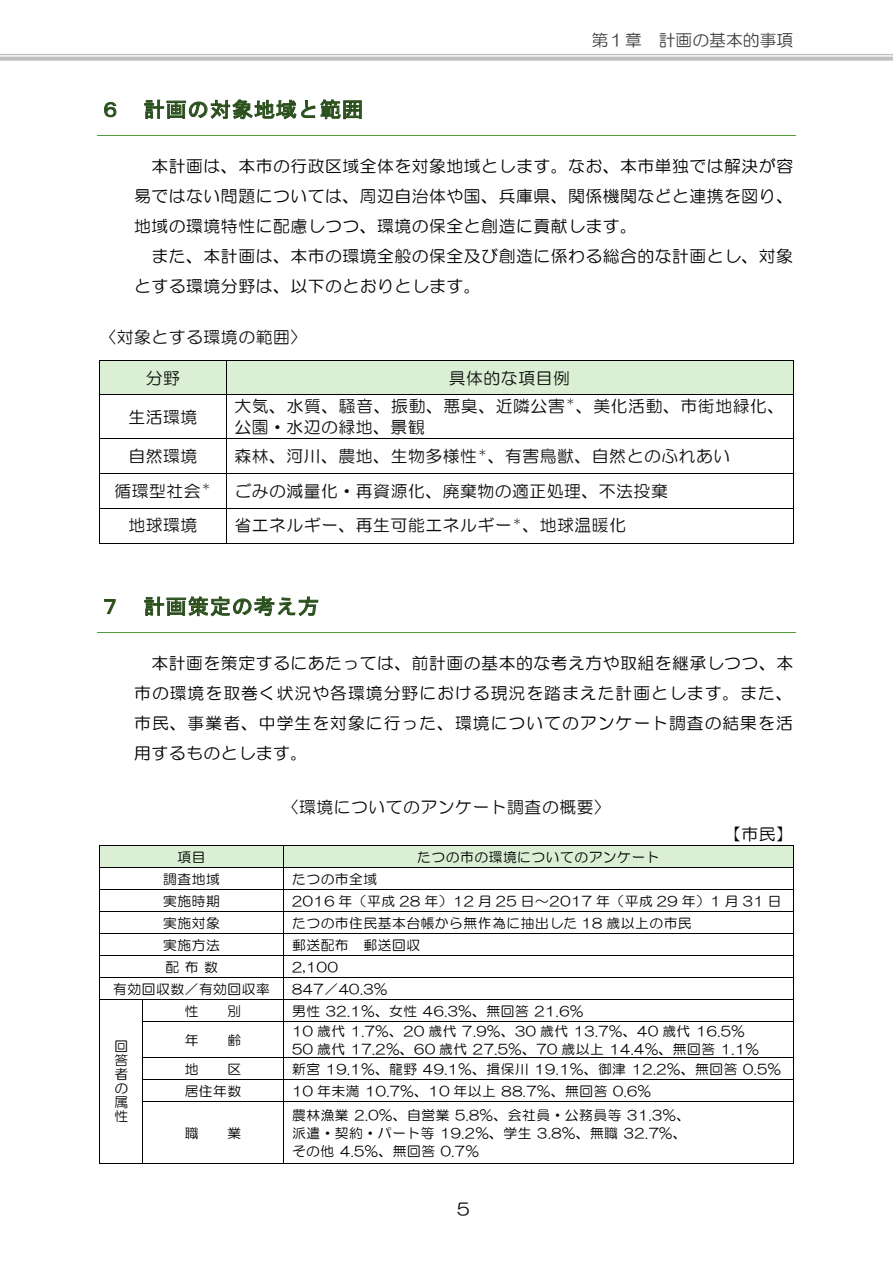
<style>
.page{position:relative;width:893px;height:1263px;background:#fff}
.page>*{position:absolute;margin:0;border:0;box-sizing:border-box;transform-origin:0 0}
.t1{font:21px "MS Gothic";letter-spacing:.03em;color:#2a4f1c}
.t2{font:16.5px/30px "HG Maru Gothic MPRO";letter-spacing:.035em;color:#000;text-align:justify}
.t3{font:16.5px/21.3px "HG Maru Gothic MPRO";letter-spacing:.035em;color:#0d0d0d}
.t4{font:16.5px "HG Maru Gothic MPRO";color:#404040}
.t5{font:13.5px/14px "HG Maru Gothic MPRO";letter-spacing:.04em;color:#000}
</style>
<div class="page">
<svg style="left:0;top:57px;width:893px;height:4px;background:#c4c4c4"></svg>
<hr style="left:0;top:54px;width:893px;height:1px;background:#bfbfbf">
<hr style="left:97px;top:135px;width:699px;height:1px;background:#549e39">
<hr style="left:97px;top:632px;width:699px;height:1px;background:#549e39">
<div style="left:100px;top:846px;width:183px;height:21px;background:#daefd3"></div>
<div style="left:284px;top:846px;width:509px;height:21px;background:#daefd3"></div>
<hr style="left:100px;top:845px;width:183px;height:1px;background:#000">
<hr style="left:284px;top:845px;width:509px;height:1px;background:#000">
<hr style="left:100px;top:867px;width:183px;height:1px;background:#000">
<hr style="left:284px;top:867px;width:509px;height:1px;background:#000">
<hr style="left:100px;top:889px;width:183px;height:1px;background:#000">
<hr style="left:284px;top:889px;width:509px;height:1px;background:#000">
<hr style="left:100px;top:911px;width:183px;height:1px;background:#000">
<hr style="left:284px;top:911px;width:509px;height:1px;background:#000">
<hr style="left:100px;top:933px;width:183px;height:1px;background:#000">
<hr style="left:284px;top:933px;width:509px;height:1px;background:#000">
<hr style="left:100px;top:955px;width:183px;height:1px;background:#000">
<hr style="left:284px;top:955px;width:509px;height:1px;background:#000">
<hr style="left:100px;top:977px;width:183px;height:1px;background:#000">
<hr style="left:284px;top:977px;width:509px;height:1px;background:#000">
<hr style="left:100px;top:999px;width:43px;height:1px;background:#000">
<hr style="left:143px;top:999px;width:140px;height:1px;background:#000">
<hr style="left:284px;top:999px;width:509px;height:1px;background:#000">
<svg style="left:99px;top:845px;width:1px;height:176px"></svg>
<hr style="left:143px;top:1021px;width:140px;height:1px;background:#000">
<svg style="left:283px;top:845px;width:1px;height:176px"></svg>
<hr style="left:284px;top:1021px;width:509px;height:1px;background:#000">
<svg style="left:793px;top:845px;width:1px;height:176px"></svg>
<hr style="left:99px;top:1021px;width:1px;height:36px;background:#000">
<hr style="left:143px;top:1021px;width:1px;height:36px;background:#000">
<hr style="left:283px;top:1021px;width:1px;height:36px;background:#000">
<hr style="left:793px;top:1021px;width:1px;height:36px;background:#000">
<hr style="left:143px;top:1057px;width:140px;height:1px;background:#000">
<hr style="left:284px;top:1057px;width:509px;height:1px;background:#000">
<hr style="left:143px;top:1079px;width:140px;height:1px;background:#000">
<hr style="left:284px;top:1079px;width:509px;height:1px;background:#000">
<svg style="left:99px;top:1057px;width:1px;height:45px"></svg>
<hr style="left:143px;top:1101px;width:140px;height:1px;background:#000">
<svg style="left:283px;top:1057px;width:1px;height:45px"></svg>
<hr style="left:284px;top:1101px;width:509px;height:1px;background:#000">
<svg style="left:793px;top:1057px;width:1px;height:45px"></svg>
<hr style="left:99px;top:1102px;width:1px;height:61px;background:#000">
<hr style="left:100px;top:1163px;width:43px;height:1px;background:#000">
<hr style="left:143px;top:1102px;width:1px;height:61px;background:#000">
<hr style="left:143px;top:1163px;width:140px;height:1px;background:#000">
<hr style="left:283px;top:1102px;width:1px;height:61px;background:#000">
<hr style="left:284px;top:1163px;width:509px;height:1px;background:#000">
<hr style="left:793px;top:1102px;width:1px;height:61px;background:#000">
<div style="left:100px;top:361px;width:126px;height:34px;background:#daefd3"></div>
<div style="left:227px;top:361px;width:566px;height:34px;background:#daefd3"></div>
<hr style="left:100px;top:360px;width:126px;height:1px;background:#000">
<hr style="left:227px;top:360px;width:566px;height:1px;background:#000">
<hr style="left:99px;top:361px;width:1px;height:34px;background:#000">
<hr style="left:226px;top:361px;width:1px;height:34px;background:#000">
<hr style="left:793px;top:361px;width:1px;height:34px;background:#000">
<hr style="left:100px;top:395px;width:126px;height:1px;background:#000">
<hr style="left:227px;top:395px;width:566px;height:1px;background:#000">
<hr style="left:99px;top:395px;width:1px;height:43px;background:#000">
<hr style="left:226px;top:395px;width:1px;height:43px;background:#000">
<hr style="left:793px;top:395px;width:1px;height:43px;background:#000">
<hr style="left:100px;top:438px;width:126px;height:1px;background:#000">
<hr style="left:227px;top:438px;width:566px;height:1px;background:#000">
<hr style="left:99px;top:439px;width:1px;height:34px;background:#000">
<hr style="left:226px;top:439px;width:1px;height:34px;background:#000">
<hr style="left:793px;top:439px;width:1px;height:34px;background:#000">
<hr style="left:100px;top:473px;width:126px;height:1px;background:#000">
<hr style="left:227px;top:473px;width:566px;height:1px;background:#000">
<hr style="left:99px;top:474px;width:1px;height:34px;background:#000">
<hr style="left:226px;top:474px;width:1px;height:34px;background:#000">
<hr style="left:793px;top:474px;width:1px;height:34px;background:#000">
<hr style="left:100px;top:508px;width:126px;height:1px;background:#000">
<hr style="left:227px;top:508px;width:566px;height:1px;background:#000">
<hr style="left:99px;top:508px;width:1px;height:35px;background:#000">
<hr style="left:100px;top:543px;width:126px;height:1px;background:#000">
<hr style="left:226px;top:508px;width:1px;height:35px;background:#000">
<hr style="left:227px;top:543px;width:566px;height:1px;background:#000">
<hr style="left:793px;top:508px;width:1px;height:35px;background:#000">
<p class="t4" style="left:591px;top:32px;width:203px">第１章 計画の基本的事項</p>
<h1 class="t1" style="left:99px;top:99px;width:265px">６ 計画の対象地域と範囲</h1>
<p class="t2" style="left:134px;top:151px;width:660px;text-indent:17px">本計画は、本市の行政区域全体を対象地域とします。なお、本市単独では解決が容易ではない問題については、周辺自治体や国、兵庫県、関係機関などと連携を図り、地域の環境特性に配慮しつつ、環境の保全と創造に貢献します。</p>
<p class="t2" style="left:134px;top:241px;width:660px;text-indent:17px">また、本計画は、本市の環境全般の保全及び創造に係わる総合的な計画とし、対象とする環境分野は、以下のとおりとします。</p>
<p class="t3" style="left:99px;top:327px;width:209px">〈対象とする環境の範囲〉</p>
<p class="t3" style="left:146px;top:367px;width:36px">分野</p>
<p class="t3" style="left:449px;top:367px;width:122px">具体的な項目例</p>
<p class="t3" style="left:128px;top:406px;width:70px">生活環境</p>
<p class="t3" style="left:234px;top:395px;width:551px">大気、水質、騒音、振動、悪臭、近隣公害<sup>＊</sup>、美化活動、市街地緑化、公園・水辺の緑地、景観</p>
<p class="t3" style="left:128px;top:445px;width:70px">自然環境</p>
<p class="t3" style="left:234px;top:445px;width:497px">森林、河川、農地、生物多様性<sup>＊</sup>、有害鳥獣、自然とのふれあい</p>
<p class="t3" style="left:114px;top:480px;width:98px">循環型社会<sup>＊</sup></p>
<p class="t3" style="left:234px;top:480px;width:435px">ごみの減量化・再資源化、廃棄物の適正処理、不法投棄</p>
<p class="t3" style="left:128px;top:515px;width:70px">地球環境</p>
<p class="t3" style="left:234px;top:515px;width:393px">省エネルギー、再生可能エネルギー<sup>＊</sup>、地球温暖化</p>
<h1 class="t1" style="left:99px;top:596px;width:221px">７ 計画策定の考え方</h1>
<p class="t2" style="left:134px;top:648px;width:660px;text-indent:17px">本計画を策定するにあたっては、前計画の基本的な考え方や取組を継承しつつ、本市の環境を取巻く状況や各環境分野における現況を踏まえた計画とします。また、市民、事業者、中学生を対象に行った、環境についてのアンケート調査の結果を活用するものとします。</p>
<p class="t3" style="left:282px;top:796px;width:331px">〈環境についてのアンケート調査の概要〉</p>
<p class="t2" style="left:724px;top:819px;width:70px">【市民】</p>
<p class="t5" style="left:178px;top:850px;width:29px">項目</p>
<p class="t5" style="left:417px;top:850px;width:244px">たつの市の環境についてのアンケート</p>
<p class="t5" style="left:163px;top:872px;width:58px">調査地域</p>
<p class="t5" style="left:292px;top:872px;width:87px">たつの市全域</p>
<p class="t5" style="left:163px;top:894px;width:58px">実施時期</p>
<p class="t5" style="left:292px;top:894px;width:491px">2016 年（平成 28 年）12 月 25 日～2017 年（平成 29 年）1 月 31 日</p>
<p class="t5" style="left:163px;top:916px;width:58px">実施対象</p>
<p class="t5" style="left:292px;top:916px;width:401px">たつの市住民基本台帳から無作為に抽出した 18 歳以上の市民</p>
<p class="t5" style="left:163px;top:938px;width:58px">実施方法</p>
<p class="t5" style="left:292px;top:938px;width:130px">郵送配布 郵送回収</p>
<p class="t5" style="left:165px;top:960px;width:54px">配布数</p>
<p class="t5" style="left:292px;top:960px;width:47px">2,100</p>
<p class="t5" style="left:113px;top:982px;width:158px">有効回収数／有効回収率</p>
<p class="t5" style="left:292px;top:982px;width:97px">847／40.3%</p>
<p class="t5" style="left:114px;top:1039px;width:15px;text-align:justify">回答者の属性</p>
<p class="t5" style="left:185px;top:1004px;width:15px">性</p>
<p class="t5" style="left:228px;top:1004px;width:15px">別</p>
<p class="t5" style="left:292px;top:1004px;width:292px">男性 32.1%、女性 46.3%、無回答 21.6%</p>
<p class="t5" style="left:185px;top:1033px;width:15px">年</p>
<p class="t5" style="left:228px;top:1033px;width:15px">齢</p>
<p class="t5" style="left:292px;top:1022px;width:468px;line-height:18px">10 歳代 1.7%、20 歳代 7.9%、30 歳代 13.7%、40 歳代 16.5%<br>50 歳代 17.2%、60 歳代 27.5%、70 歳以上 14.4%、無回答 1.1%</p>
<p class="t5" style="left:185px;top:1062px;width:15px">地</p>
<p class="t5" style="left:228px;top:1062px;width:15px">区</p>
<p class="t5" style="left:292px;top:1062px;width:490px">新宮 19.1%、龍野 49.1%、揖保川 19.1%、御津 12.2%、無回答 0.5%</p>
<p class="t5" style="left:185px;top:1084px;width:58px">居住年数</p>
<p class="t5" style="left:292px;top:1084px;width:360px">10 年未満 10.7%、10 年以上 88.7%、無回答 0.6%</p>
<p class="t5" style="left:185px;top:1126px;width:15px">職</p>
<p class="t5" style="left:228px;top:1126px;width:15px">業</p>
<p class="t5" style="left:292px;top:1106px;width:400px;line-height:18px">農林漁業 2.0%、自営業 5.8%、会社員・公務員等 31.3%、派遣・契約・パート等 19.2%、学生 3.8%、無職 32.7%、その他 4.5%、無回答 0.7%</p>
<p class="t2" style="left:457px;top:1193px;width:14px">5</p>
</div>
